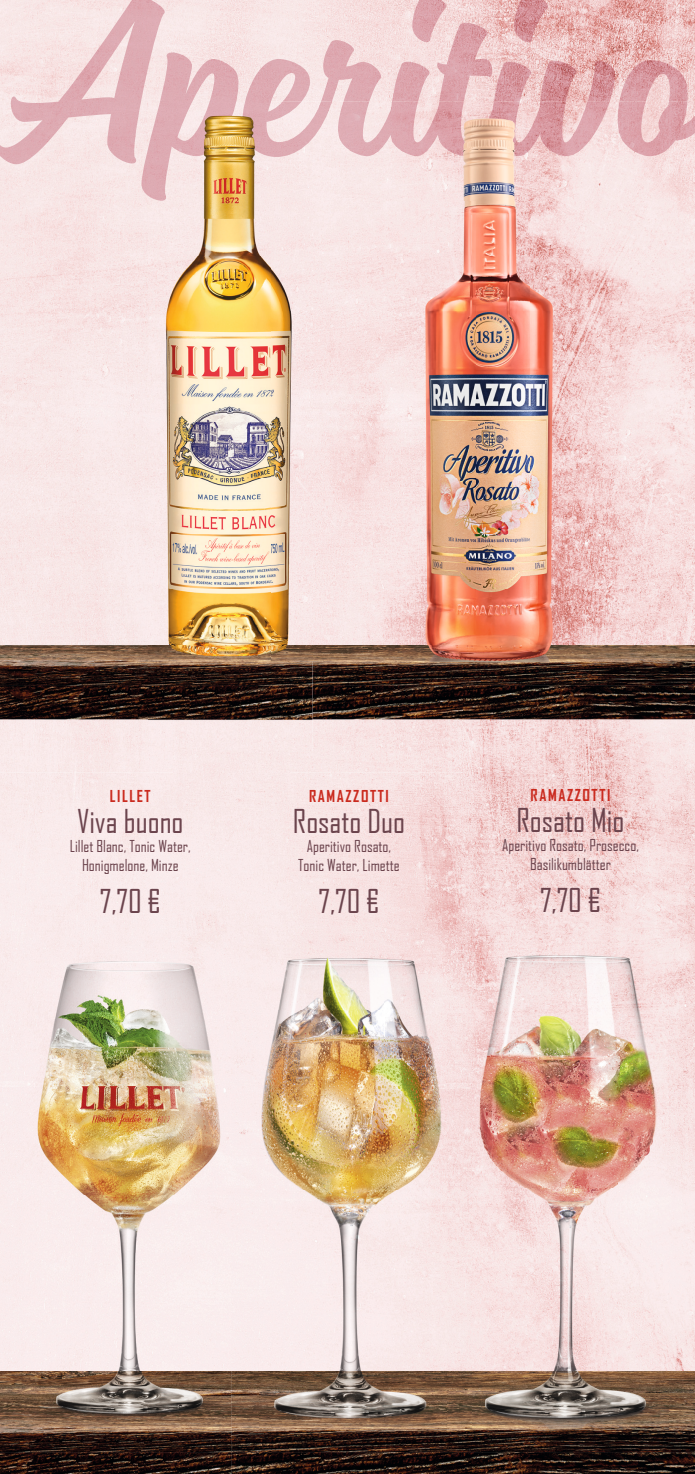
<style>
.page{position:relative;width:695px;height:1474px;background:#fff}
.page>*{position:absolute;margin:0;border:0;box-sizing:border-box;transform-origin:0 0}
.t1{font:31.5px "Agency FB";color:#6b444d}
.t2{font:15.75px/18.9px "Agency FB";color:#6b444d;text-align:center}
.t3{font:700 15.75px "Agency FB";letter-spacing:.1em;color:#ca2a1e}
</style>
<div class="page">
<div style="left:0;top:201px;width:149px;height:444px;background:#f8e7e6"></div>
<img style="left:0;top:772px;width:694px;height:229px">
<img style="left:447px;top:1001px;width:25px;height:369px">
<img style="left:668px;top:1001px;width:26px;height:369px">
<img style="left:0;top:0;width:173px;height:201px">
<img style="left:173px;top:0;width:521px;height:104px">
<img style="left:0;top:1370px;width:289px;height:103px">
<img style="left:405px;top:1370px;width:116px;height:103px">
<img style="left:637px;top:1370px;width:57px;height:103px">
<img style="left:289px;top:1427px;width:116px;height:46px">
<img style="left:521px;top:1428px;width:116px;height:45px">
<img style="left:0;top:645px;width:173px;height:127px">
<img style="left:290px;top:661px;width:404px;height:111px">
<img style="left:312px;top:201px;width:382px;height:460px">
<img style="left:271px;top:101px;width:423px;height:100px">
<img style="left:260px;top:950px;width:187px;height:477px">
<img style="left:472px;top:944px;width:196px;height:484px">
<img style="left:149px;top:201px;width:122px;height:444px">
<img style="left:149px;top:104px;width:122px;height:97px">
<img style="left:149px;top:645px;width:163px;height:106px">
<img style="left:271px;top:104px;width:41px;height:557px">
<img style="left:24px;top:961px;width:207px;height:457px">
<p class="t3" style="left:110px;top:786px;width:42px">LILLET</p>
<h1 class="t1" style="left:77px;top:802px;width:108px">Viva buono</h1>
<p class="t2" style="left:70px;top:836px;width:122px">Lillet Blanc, Tonic Water,<br>Honigmelone, Minze</p>
<h1 class="t1" style="left:100px;top:882px;width:62px">7,70 €</h1>
<p class="t3" style="left:309px;top:786px;width:81px">RAMAZZOTTI</p>
<h1 class="t1" style="left:293px;top:802px;width:114px">Rosato Duo</h1>
<p class="t2" style="left:298px;top:836px;width:103px">Aperitivo Rosato,<br>Tonic Water, Limette</p>
<h1 class="t1" style="left:318px;top:882px;width:62px">7,70 €</h1>
<p class="t3" style="left:530px;top:785px;width:81px">RAMAZZOTTI</p>
<h1 class="t1" style="left:516px;top:801px;width:109px">Rosato Mio</h1>
<p class="t2" style="left:502px;top:835px;width:138px">Aperitivo Rosato, Prosecco,<br>Basilikumblätter</p>
<h1 class="t1" style="left:540px;top:881px;width:62px">7,70 €</h1>
</div>
